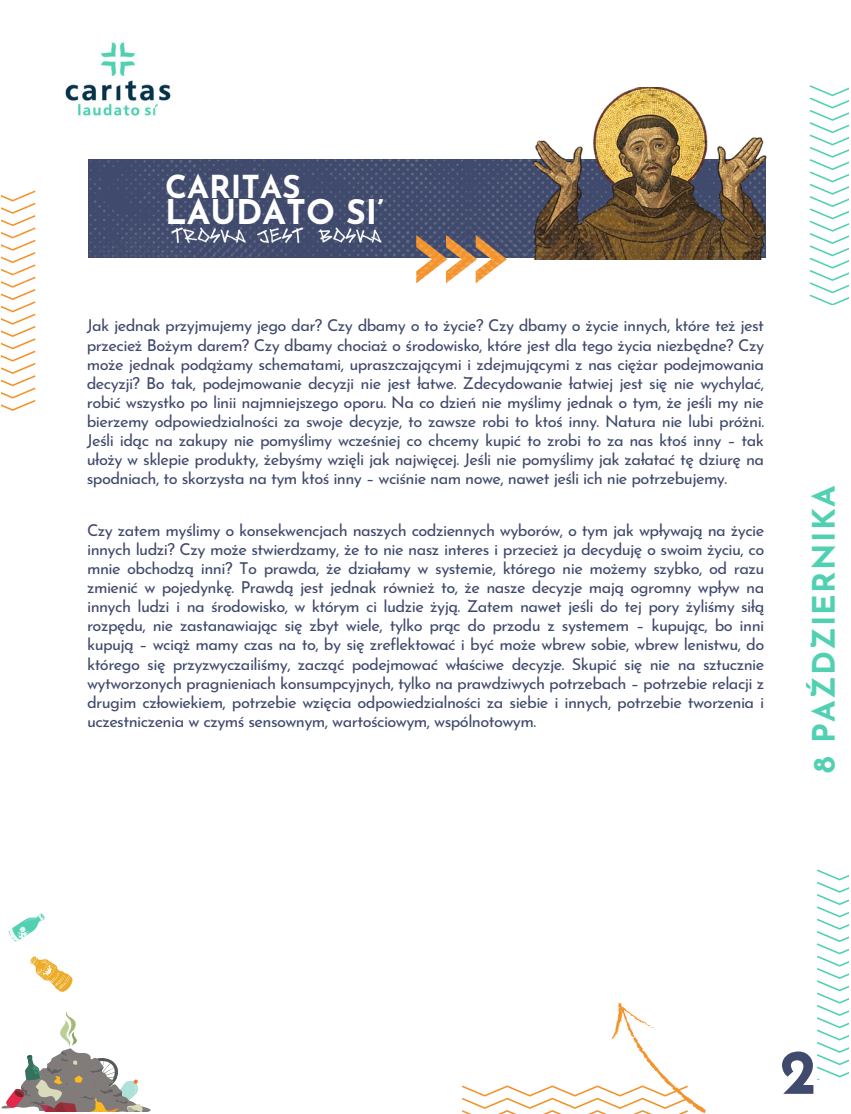
<style>
.page{position:relative;width:851px;height:1114px;background:#fff}
.page>*{position:absolute;margin:0;border:0;box-sizing:border-box;transform-origin:0 0}
.t1{font:700 63.15px "Josefin Sans";color:#404a6c}
.t2{font:700 34.05px "Josefin Sans";color:#fff}
.t3{font:700 31.65px "Josefin Sans";color:#fff}
.t4{font:700 31.05px "Josefin Sans";letter-spacing:.045em;color:#52d1b2}
.t5{font:16.35px/19.2px "Josefin Sans";letter-spacing:-.035em;color:#404a6c;text-align:justify}
</style>
<div class="page">
<svg style="left:1px;top:282px;width:35px;height:129px"></svg>
<svg style="left:29px;top:956px;width:44px;height:36px"></svg>
<svg style="left:8px;top:913px;width:37px;height:29px"></svg>
<svg style="left:1px;top:1011px;width:150px;height:100px"></svg>
<svg style="left:809px;top:85px;width:39px;height:219px"></svg>
<svg style="left:816px;top:869px;width:32px;height:210px"></svg>
<img style="left:536px;top:87px;width:228px;height:57px">
<img style="left:197px;top:144px;width:570px;height:140px">
<img style="left:1px;top:159px;width:196px;height:123px">
<img style="left:65px;top:42px;width:106px;height:74px">
<svg style="left:462px;top:1003px;width:244px;height:111px"></svg>
<p class="t3" style="left:165px;top:174px;width:137px">CARITAS</p>
<p class="t2" style="left:165px;top:198px;width:220px">LAUDATO SI’</p>
<p class="t5" style="left:87px;top:318px;width:678px">Jak jednak przyjmujemy jego dar? Czy dbamy o to życie? Czy dbamy o życie innych, które też jest przecież Bożym darem? Czy dbamy chociaż o środowisko, które jest dla tego życia niezbędne? Czy może jednak podążamy schematami, upraszczającymi i zdejmującymi z nas ciężar podejmowania decyzji? Bo tak, podejmowanie decyzji nie jest łatwe. Zdecydowanie łatwiej jest się nie wychylać, robić wszystko po linii najmniejszego oporu. Na co dzień nie myślimy jednak o tym, że jeśli my nie bierzemy odpowiedzialności za swoje decyzje, to zawsze robi to ktoś inny. Natura nie lubi próżni.<br>Jeśli idąc na zakupy nie pomyślimy wcześniej co chcemy kupić to zrobi to za nas ktoś inny – tak ułoży w sklepie produkty, żebyśmy wzięli jak najwięcej. Jeśli nie pomyślimy jak załatać tę dziurę na spodniach, to skorzysta na tym ktoś inny – wciśnie nam nowe, nawet jeśli ich nie potrzebujemy.</p>
<p class="t5" style="left:87px;top:522px;width:678px">Czy zatem myślimy o konsekwencjach naszych codziennych wyborów, o tym jak wpływają na życie innych ludzi? Czy może stwierdzamy, że to nie nasz interes i przecież ja decyduję o swoim życiu, co mnie obchodzą inni? To prawda, że działamy w systemie, którego nie możemy szybko, od razu zmienić w pojedynkę. Prawdą jest jednak również to, że nasze decyzje mają ogromny wpływ na innych ludzi i na środowisko, w którym ci ludzie żyją. Zatem nawet jeśli do tej pory żyliśmy siłą rozpędu, nie zastanawiając się zbyt wiele, tylko prąc do przodu z systemem – kupując, bo inni kupują – wciąż mamy czas na to, by się zreflektować i być może wbrew sobie, wbrew lenistwu, do którego się przyzwyczailiśmy, zacząć podejmować właściwe decyzje. Skupić się nie na sztucznie wytworzonych pragnieniach konsumpcyjnych, tylko na prawdziwych potrzebach – potrzebie relacji z drugim człowiekiem, potrzebie wzięcia odpowiedzialności za siebie i innych, potrzebie tworzenia i uczestniczenia w czymś sensownym, wartościowym, wspólnotowym.</p>
<p class="t4" style="left:811px;top:772px;width:288px;rotate:-90deg">8 PAŹDZIERNIKA</p>
<p class="t1" style="left:779px;top:1046px;width:38px">2</p>
</div>
